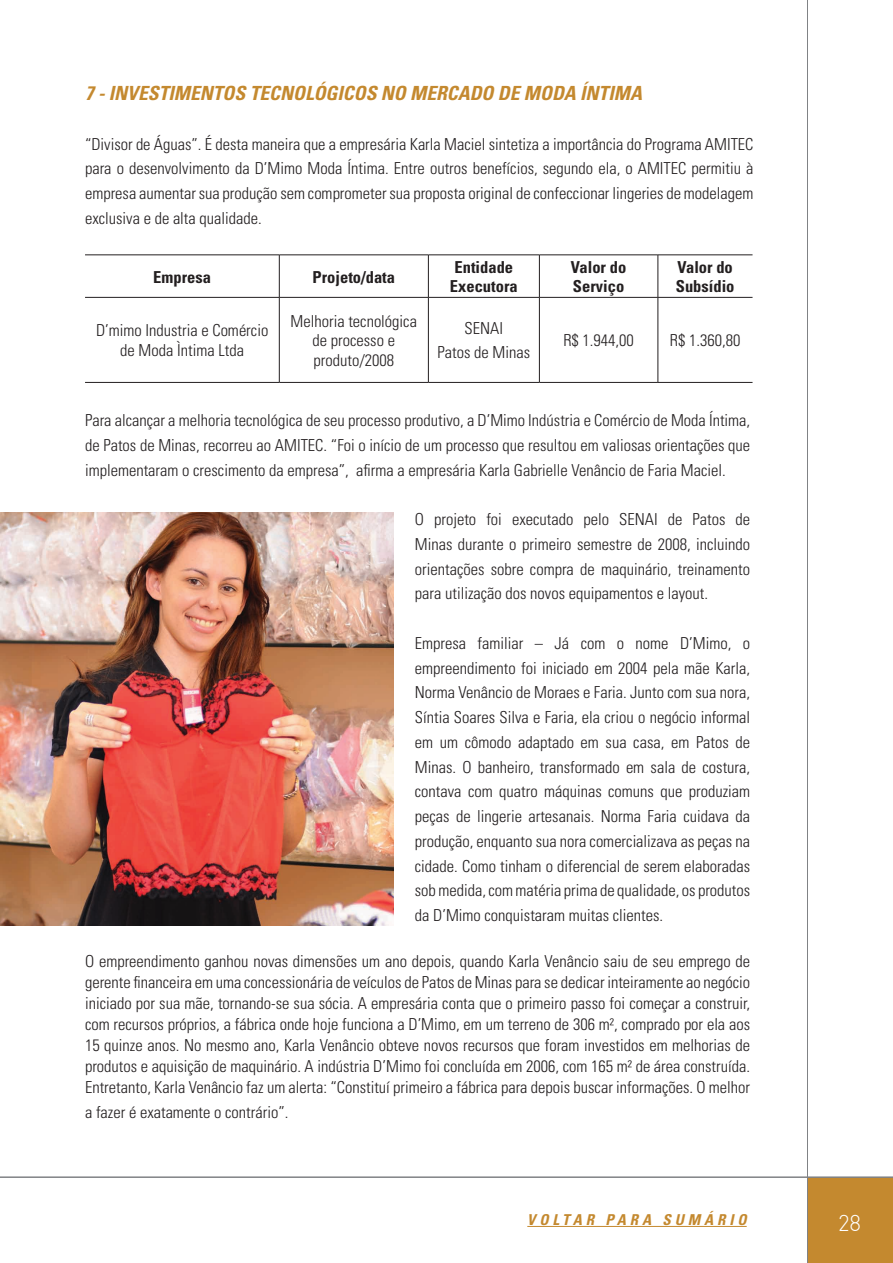
<style>
.page{position:relative;width:893px;height:1263px;background:#fff}
.page>*{position:absolute;margin:0;border:0;box-sizing:border-box;transform-origin:0 0}
.t1{font:22.5px "DIN Light";color:#fff}
.t2{font:italic 700 condensed 19.5px "Univers";color:#c4892f}
.t3{font:300 condensed 16.5px/24.8px "Univers";color:#231f20;text-align:justify}
.t4{font:700 condensed 16.5px/19.8px "Univers";color:#231f20}
.t5{font:italic 700 condensed 15px "Univers";letter-spacing:.26em;color:#c4892f}
</style>
<div class="page">
<div style="left:808px;top:1178px;width:85px;height:85px;background:#c4892f"></div>
<hr style="left:807px;top:0;width:1px;height:1263px;background:#808285">
<hr style="left:0;top:1176px;width:893px;height:2px;background:#808285">
<hr style="left:85px;top:255px;width:194px;height:1px;background:#231f20">
<hr style="left:279px;top:255px;width:149px;height:1px;background:#231f20">
<hr style="left:279px;top:255px;width:1px;height:42px;background:#231f20">
<hr style="left:428px;top:255px;width:111px;height:1px;background:#231f20">
<hr style="left:428px;top:255px;width:1px;height:42px;background:#231f20">
<hr style="left:539px;top:255px;width:119px;height:1px;background:#231f20">
<hr style="left:539px;top:255px;width:1px;height:42px;background:#231f20">
<hr style="left:658px;top:255px;width:94px;height:1px;background:#231f20">
<hr style="left:658px;top:255px;width:1px;height:42px;background:#231f20">
<hr style="left:85px;top:297px;width:194px;height:1px;background:#231f20">
<hr style="left:279px;top:297px;width:149px;height:1px;background:#231f20">
<hr style="left:279px;top:298px;width:1px;height:84px;background:#231f20">
<hr style="left:428px;top:297px;width:111px;height:1px;background:#231f20">
<hr style="left:428px;top:298px;width:1px;height:84px;background:#231f20">
<hr style="left:539px;top:297px;width:119px;height:1px;background:#231f20">
<hr style="left:539px;top:298px;width:1px;height:84px;background:#231f20">
<hr style="left:658px;top:297px;width:94px;height:1px;background:#231f20">
<hr style="left:658px;top:298px;width:1px;height:84px;background:#231f20">
<hr style="left:85px;top:382px;width:194px;height:1px;background:#231f20">
<hr style="left:279px;top:382px;width:149px;height:1px;background:#231f20">
<hr style="left:428px;top:382px;width:111px;height:1px;background:#231f20">
<hr style="left:539px;top:382px;width:119px;height:1px;background:#231f20">
<hr style="left:658px;top:382px;width:94px;height:1px;background:#231f20">
<img style="left:0;top:512px;width:394px;height:413px">
<hr style="left:527px;top:1226px;width:220px;height:1px;background:#c4892f">
<p class="t2" style="left:85px;top:81px;width:558px">7 - INVESTIMENTOS TECNOLÓGICOS NO MERCADO DE MODA ÍNTIMA</p>
<p class="t3" style="left:85px;top:131px;width:670px">“Divisor de Águas”. É desta maneira que a empresária Karla Maciel sintetiza a importância do Programa AMITEC para o desenvolvimento da D’Mimo Moda Íntima. Entre outros benefícios, segundo ela, o AMITEC permitiu à empresa aumentar sua produção sem comprometer sua proposta original de confeccionar lingeries de modelagem exclusiva e de alta qualidade.</p>
<p class="t4" style="left:153px;top:266px;width:59px">Empresa</p>
<p class="t4" style="left:313px;top:266px;width:84px">Projeto/data</p>
<p class="t4" style="left:450px;top:257px;width:69px">Entidade<br>Executora</p>
<p class="t4" style="left:571px;top:258px;width:57px;line-height:18.3px">Valor do<br>Serviço</p>
<p class="t4" style="left:676px;top:257px;width:60px">Valor do<br>Subsídio</p>
<p class="t3" style="left:96px;top:320px;width:174px;line-height:19.8px;text-align:center">D’mimo Industria e Comércio de Moda Ìntima Ltda</p>
<p class="t3" style="left:291px;top:311px;width:128px;line-height:19.8px;text-align:center">Melhoria tecnológica de processo e produto/2008</p>
<p class="t3" style="left:438px;top:316px;width:94px;line-height:24.3px;text-align:center">SENAI<br>Patos de Minas</p>
<p class="t3" style="left:563px;top:328px;width:72px">R$ 1.944,00</p>
<p class="t3" style="left:670px;top:328px;width:72px">R$ 1.360,80</p>
<p class="t3" style="left:85px;top:408px;width:667px">Para alcançar a melhoria tecnológica de seu processo produtivo, a D’Mimo Indústria e Comércio de Moda Íntima, de Patos de Minas, recorreu ao AMITEC. “Foi o início de um processo que resultou em valiosas orientações que implementaram o crescimento da empresa”, afirma a empresária Karla Gabrielle Venâncio de Faria Maciel.</p>
<p class="t3" style="left:415px;top:507px;width:337px">O projeto foi executado pelo SENAI de Patos de Minas durante o primeiro semestre de 2008, incluindo orientações sobre compra de maquinário, treinamento para utilização dos novos equipamentos e layout.</p>
<p class="t3" style="left:415px;top:630px;width:337px">Empresa familiar – Já com o nome D’Mimo, o empreendimento foi iniciado em 2004 pela mãe Karla, Norma Venâncio de Moraes e Faria. Junto com sua nora, Síntia Soares Silva e Faria, ela criou o negócio informal em um cômodo adaptado em sua casa, em Patos de Minas. O banheiro, transformado em sala de costura, contava com quatro máquinas comuns que produziam peças de lingerie artesanais. Norma Faria cuidava da produção, enquanto sua nora comercializava as peças na cidade. Como tinham o diferencial de serem elaboradas sob medida, com matéria prima de qualidade, os produtos da D’Mimo conquistaram muitas clientes.</p>
<p class="t3" style="left:85px;top:950px;width:667px;line-height:21px">O empreendimento ganhou novas dimensões um ano depois, quando Karla Venâncio saiu de seu emprego de gerente financeira em uma concessionária de veículos de Patos de Minas para se dedicar inteiramente ao negócio iniciado por sua mãe, tornando-se sua sócia. A empresária conta que o primeiro passo foi começar a construir, com recursos próprios, a fábrica onde hoje funciona a D’Mimo, em um terreno de 306 m², comprado por ela aos 15 quinze anos. No mesmo ano, Karla Venâncio obteve novos recursos que foram investidos em melhorias de produtos e aquisição de maquinário. A indústria D’Mimo foi concluída em 2006, com 165 m² de área construída.<br>Entretanto, Karla Venâncio faz um alerta: “Constituí primeiro a fábrica para depois buscar informações. O melhor</p>
<p class="t3" style="left:85px;top:1099px;width:205px">a fazer é exatamente o contrário”.</p>
<p class="t5" style="left:527px;top:1210px;width:221px">VOLTAR PARA SUMÁRIO</p>
<h1 class="t1" style="left:838px;top:1209px;width:25px">28</h1>
</div>
